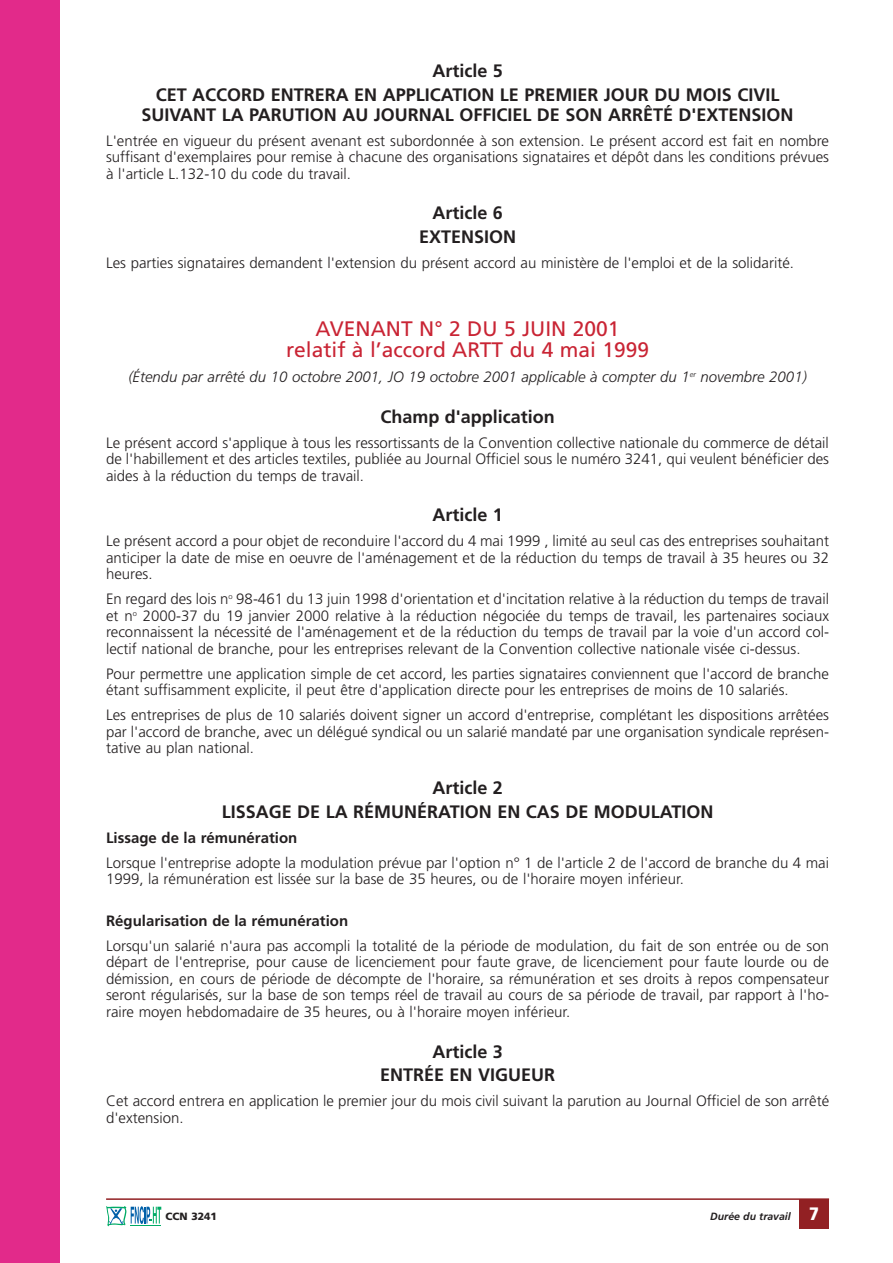
<style>
.page{position:relative;width:893px;height:1263px;background:#fff}
.page>*{position:absolute;margin:0;border:0;box-sizing:border-box;transform-origin:0 0}
.t1{font:21px/21px "Frutiger";color:#c92434;text-align:center}
.t2{font:700 18px/23.7px "Frutiger";color:#231f20;text-align:center}
.t3{font:300 15px/16.5px "Frutiger";color:#231f20;text-align:justify}
.t4{font:italic 300 15px "Frutiger";color:#231f20}
.t5{font:700 15px "Frutiger";color:#231f20}
.t6{font:italic 700 10.5px "Frutiger";color:#231f20}
.t7{font:900 10.5px "Frutiger";color:#231f20}
.s1{font-weight:900;font-style:normal;font-size:18px;color:#fff}
</style>
<div class="page">
<div style="left:0;top:0;width:59px;height:1263px;background:#e22a8a"></div>
<div style="left:799px;top:1199px;width:30px;height:30px;background:#922023"></div>
<hr style="left:106px;top:1198px;width:723px;height:2px;background:#922023">
<svg style="left:106px;top:1206px;width:55px;height:20px"></svg>
<hr style="left:131px;top:1225px;width:30px;height:1px;background:#00ab66">
<p class="t2" style="left:156px;top:61px;width:625px">Article 5<br>CET ACCORD ENTRERA EN APPLICATION LE PREMIER JOUR DU MOIS CIVIL</p>
<p class="t2" style="left:142px;top:104px;width:653px">SUIVANT LA PARUTION AU JOURNAL OFFICIEL DE SON ARRÊTÉ D'EXTENSION</p>
<p class="t3" style="left:106px;top:133px;width:724px">L'entrée en vigueur du présent avenant est subordonnée à son extension. Le présent accord est fait en nombre suffisant d'exemplaires pour remise à chacune des organisations signataires et dépôt dans les conditions prévues à l'article L.132-10 du code du travail.</p>
<p class="t2" style="left:419px;top:203px;width:99px">Article 6<br>EXTENSION</p>
<p class="t3" style="left:106px;top:256px;width:689px">Les parties signataires demandent l'extension du présent accord au ministère de l'emploi et de la solidarité.</p>
<h1 class="t1" style="left:286px;top:320px;width:365px">AVENANT N° 2 DU 5 JUIN 2001 relatif à l’accord ARTT du 4 mai 1999</h1>
<p class="t4" style="left:128px;top:371px;width:680px">(Étendu par arrêté du 10 octobre 2001, JO 19 octobre 2001 applicable à compter du 1<sup>er</sup> novembre 2001)</p>
<p class="t2" style="left:380px;top:406px;width:176px">Champ d'application</p>
<p class="t3" style="left:106px;top:435px;width:724px">Le présent accord s'applique à tous les ressortissants de la Convention collective nationale du commerce de détail de l'habillement et des articles textiles, publiée au Journal Officiel sous le numéro 3241, qui veulent bénéficier des aides à la réduction du temps de travail.</p>
<p class="t2" style="left:432px;top:505px;width:72px">Article 1</p>
<p class="t3" style="left:106px;top:534px;width:724px">Le présent accord a pour objet de reconduire l'accord du 4 mai 1999 , limité au seul cas des entreprises souhaitant anticiper la date de mise en oeuvre de l'aménagement et de la réduction du temps de travail à 35 heures ou 32 heures.</p>
<p class="t3" style="left:106px;top:592px;width:724px">En regard des lois n<sup>o</sup> 98-461 du 13 juin 1998 d'orientation et d'incitation relative à la réduction du temps de travail et n<sup>o</sup> 2000-37 du 19 janvier 2000 relative à la réduction négociée du temps de travail, les partenaires sociaux reconnaissent la nécessité de l'aménagement et de la réduction du temps de travail par la voie d'un accord col&shy;lectif national de branche, pour les entreprises relevant de la Convention collective nationale visée ci-dessus.</p>
<p class="t3" style="left:106px;top:667px;width:724px">Pour permettre une application simple de cet accord, les parties signataires conviennent que l'accord de branche étant suffisamment explicite, il peut être d'application directe pour les entreprises de moins de 10 salariés.</p>
<p class="t3" style="left:106px;top:708px;width:724px">Les entreprises de plus de 10 salariés doivent signer un accord d'entreprise, complétant les dispositions arrêtées par l'accord de branche, avec un délégué syndical ou un salarié mandaté par une organisation syndicale représen&shy;tative au plan national.</p>
<p class="t2" style="left:222px;top:777px;width:493px">Article 2<br>LISSAGE DE LA RÉMUNÉRATION EN CAS DE MODULATION</p>
<p class="t5" style="left:106px;top:832px;width:193px">Lissage de la rémunération</p>
<p class="t3" style="left:106px;top:856px;width:724px">Lorsque l'entreprise adopte la modulation prévue par l'option n° 1 de l'article 2 de l'accord de branche du 4 mai<br>1999, la rémunération est lissée sur la base de 35 heures, ou de l'horaire moyen inférieur.</p>
<p class="t5" style="left:106px;top:915px;width:244px">Régularisation de la rémunération</p>
<p class="t3" style="left:106px;top:939px;width:724px">Lorsqu'un salarié n'aura pas accompli la totalité de la période de modulation, du fait de son entrée ou de son départ de l'entreprise, pour cause de licenciement pour faute grave, de licenciement pour faute lourde ou de démission, en cours de période de décompte de l'horaire, sa rémunération et ses droits à repos compensateur seront régularisés, sur la base de son temps réel de travail au cours de sa période de travail, par rapport à l'ho&shy;raire moyen hebdomadaire de 35 heures, ou à l'horaire moyen inférieur.</p>
<p class="t2" style="left:380px;top:1041px;width:177px">Article 3<br>ENTRÉE EN VIGUEUR</p>
<p class="t3" style="left:106px;top:1094px;width:724px">Cet accord entrera en application le premier jour du mois civil suivant la parution au Journal Officiel de son arrêté d'extension.</p>
<p class="t7" style="left:166px;top:1212px;width:53px">CCN 3241</p>
<p class="t6" style="left:710px;top:1212px;width:110px">Durée du travail <span class="s1">7</span></p>
</div>
